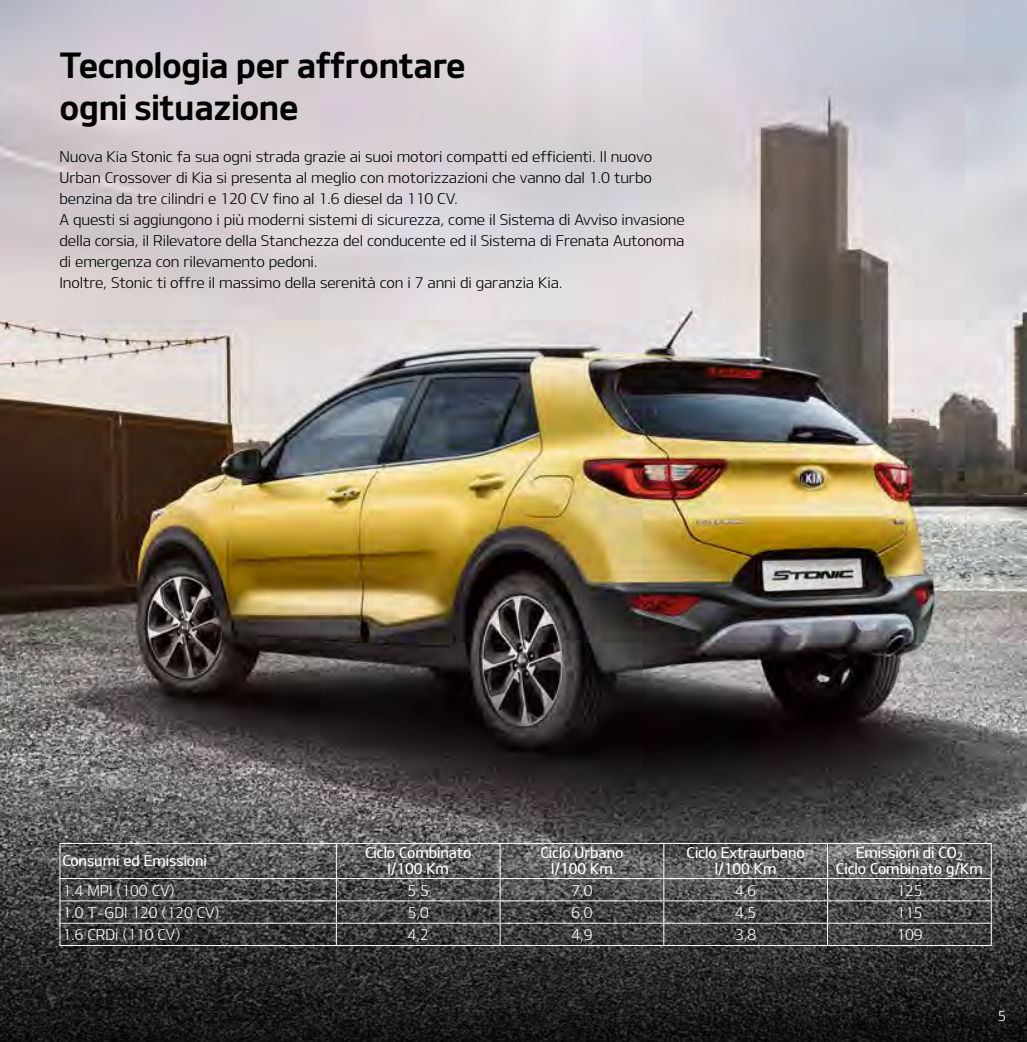
<style>
.page{position:relative;width:1027px;height:1042px;background:#fff}
.page>*{position:absolute;margin:0;border:0;box-sizing:border-box;transform-origin:0 0}
.t1{font:35px/42px "Kia OTFB";letter-spacing:-.01em;color:#000}
.t2{font:14.88px/21px "Kia OTFL";letter-spacing:-.01em;color:#000}
.t3{font:14.88px/15.8px "Kia OTFM";letter-spacing:-.005em;color:#fff;text-align:center}
.t4{font:14.88px "Kia OTFL";letter-spacing:-.005em;color:#fff}
.t5{font:14px "Kia OTFL";color:#fff}
</style>
<div class="page">
<img style="left:1px;top:0;width:1026px;height:789px">
<img style="left:0;top:0;width:1px;height:1042px">
<svg style="left:1px;top:789px;width:1026px;height:253px;background:#3e3e3e"></svg>
<hr style="left:0;top:789px;width:1px;height:253px;background:#000">
<hr style="left:60px;top:843px;width:276px;height:1px;background:#fff">
<hr style="left:60px;top:844px;width:1px;height:34px;background:#fff">
<hr style="left:336px;top:843px;width:164px;height:1px;background:#fff">
<hr style="left:336px;top:844px;width:1px;height:34px;background:#fff">
<hr style="left:500px;top:843px;width:164px;height:1px;background:#fff">
<hr style="left:500px;top:844px;width:1px;height:34px;background:#fff">
<hr style="left:664px;top:843px;width:163px;height:1px;background:#fff">
<hr style="left:663px;top:844px;width:1px;height:34px;background:#fff">
<hr style="left:827px;top:843px;width:165px;height:1px;background:#fff">
<hr style="left:827px;top:844px;width:1px;height:34px;background:#fff">
<hr style="left:991px;top:844px;width:1px;height:34px;background:#fff">
<hr style="left:60px;top:878px;width:276px;height:1px;background:#fff">
<hr style="left:336px;top:878px;width:164px;height:1px;background:#fff">
<hr style="left:500px;top:878px;width:164px;height:1px;background:#fff">
<hr style="left:664px;top:878px;width:163px;height:1px;background:#fff">
<hr style="left:827px;top:878px;width:165px;height:1px;background:#fff">
<hr style="left:60px;top:900px;width:276px;height:1px;background:#fff">
<hr style="left:336px;top:900px;width:164px;height:1px;background:#fff">
<hr style="left:500px;top:900px;width:164px;height:1px;background:#fff">
<hr style="left:664px;top:900px;width:163px;height:1px;background:#fff">
<hr style="left:827px;top:900px;width:165px;height:1px;background:#fff">
<hr style="left:60px;top:923px;width:276px;height:1px;background:#fff">
<svg style="left:60px;top:879px;width:1px;height:66px"></svg>
<hr style="left:336px;top:923px;width:164px;height:1px;background:#fff">
<svg style="left:336px;top:879px;width:1px;height:66px"></svg>
<hr style="left:500px;top:923px;width:164px;height:1px;background:#fff">
<svg style="left:500px;top:879px;width:1px;height:66px"></svg>
<hr style="left:664px;top:923px;width:163px;height:1px;background:#fff">
<svg style="left:663px;top:879px;width:1px;height:66px"></svg>
<hr style="left:827px;top:923px;width:165px;height:1px;background:#fff">
<svg style="left:827px;top:879px;width:1px;height:66px"></svg>
<svg style="left:991px;top:879px;width:1px;height:66px"></svg>
<hr style="left:60px;top:945px;width:276px;height:1px;background:#fff">
<hr style="left:336px;top:945px;width:164px;height:1px;background:#fff">
<hr style="left:500px;top:945px;width:164px;height:1px;background:#fff">
<hr style="left:664px;top:945px;width:163px;height:1px;background:#fff">
<hr style="left:827px;top:945px;width:165px;height:1px;background:#fff">
<h1 class="t1" style="left:60px;top:43px;width:408px">Tecnologia per affrontare ogni situazione</h1>
<p class="t2" style="left:60px;top:145px;width:627px">Nuova Kia Stonic fa sua ogni strada grazie ai suoi motori compatti ed efficienti. Il nuovo Urban Crossover di Kia si presenta al meglio con motorizzazioni che vanno dal 1.0 turbo benzina da tre cilindri e 120 CV fino al 1.6 diesel da 110 CV.<br>A questi si aggiungono i più moderni sistemi di sicurezza, come il Sistema di Avviso invasione della corsia, il Rilevatore della Stanchezza del conducente ed il Sistema di Frenata Autonoma di emergenza con rilevamento pedoni.<br>Inoltre, Stonic ti offre il massimo della serenità con i 7 anni di garanzia Kia.</p>
<p class="t3" style="left:62px;top:852px;width:146px">Consumi ed Emissioni</p>
<p class="t3" style="left:365px;top:844px;width:108px">Ciclo Combinato l/100 Km</p>
<p class="t3" style="left:540px;top:844px;width:84px">Ciclo Urbano l/100 Km</p>
<p class="t3" style="left:687px;top:844px;width:120px">Ciclo Extraurbano l/100 Km</p>
<p class="t3" style="left:836px;top:844px;width:148px">Emissioni di CO<sub>2<br></sub>Ciclo Combinato g/Km</p>
<p class="t4" style="left:62px;top:881px;width:114px">1.4 MPI (100 CV)</p>
<p class="t4" style="left:408px;top:881px;width:23px">5,5</p>
<p class="t4" style="left:571px;top:881px;width:23px">7,0</p>
<p class="t4" style="left:735px;top:881px;width:23px">4,6</p>
<p class="t4" style="left:896px;top:881px;width:28px">125</p>
<p class="t4" style="left:62px;top:903px;width:159px">1.0 T-GDI 120 (120 CV)</p>
<p class="t4" style="left:408px;top:903px;width:23px">5,0</p>
<p class="t4" style="left:571px;top:903px;width:23px">6,0</p>
<p class="t4" style="left:735px;top:903px;width:23px">4,5</p>
<p class="t4" style="left:896px;top:903px;width:28px">115</p>
<p class="t4" style="left:62px;top:925px;width:120px">1.6 CRDi (110 CV)</p>
<p class="t4" style="left:408px;top:925px;width:23px">4,2</p>
<p class="t4" style="left:571px;top:925px;width:23px">4,9</p>
<p class="t4" style="left:735px;top:925px;width:23px">3,8</p>
<p class="t4" style="left:896px;top:925px;width:28px">109</p>
<p class="t5" style="left:998px;top:1007px;width:10px">5</p>
</div>
